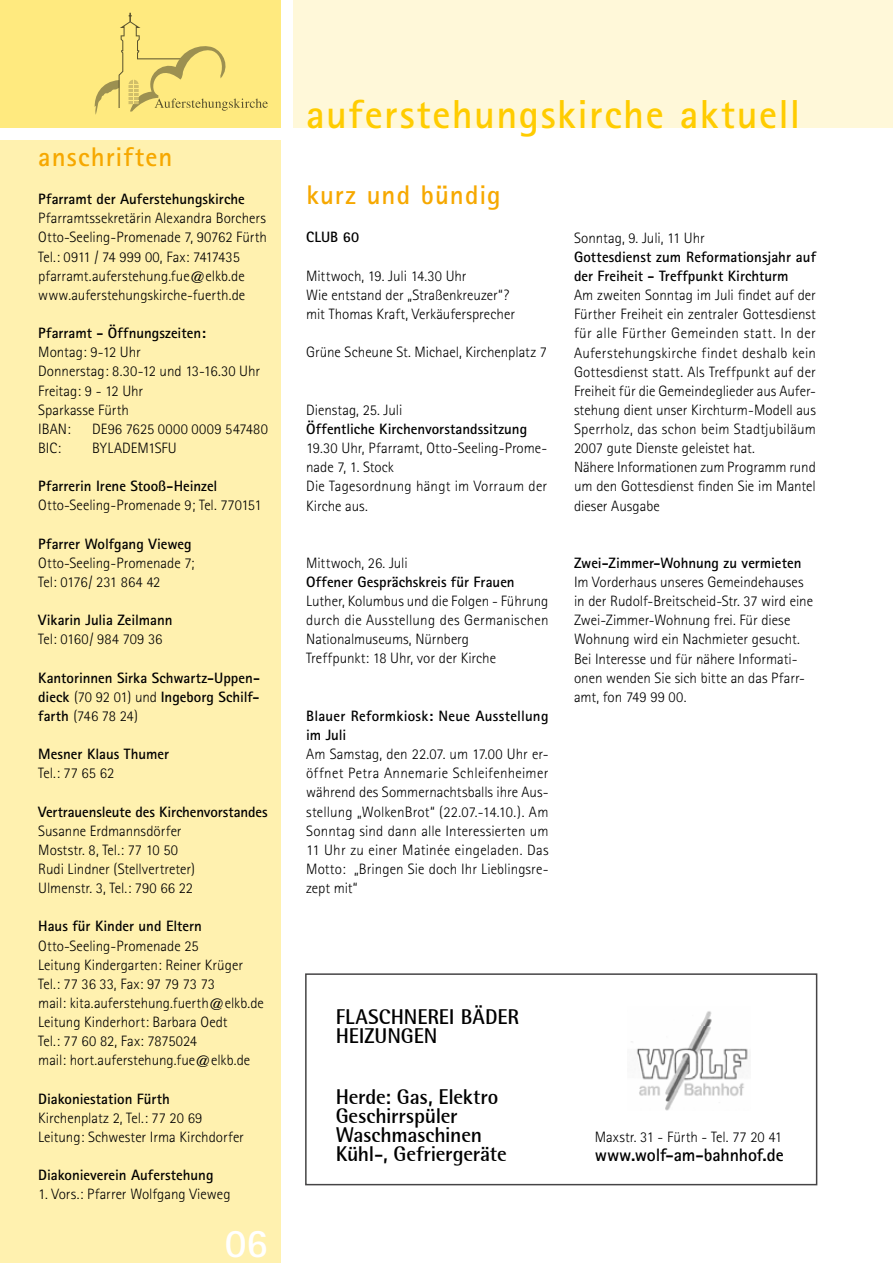
<style>
.page{position:relative;width:893px;height:1263px;background:#fff}
.page>*{position:absolute;margin:0;border:0;box-sizing:border-box;transform-origin:0 0}
.t1{font:700 40.5px "Rotis Sans Serif";letter-spacing:.035em;color:#fc0}
.t2{font:700 40.5px "Rotis Sans Serif";color:#fff}
.t3{font:700 27px "Rotis Sans Serif";letter-spacing:.035em;color:#f6a800}
.t4{font:700 21px/19.2px "Rotis Semi Sans";letter-spacing:-.005em;color:#000}
.t5{font:700 18px "Rotis Sans Serif";letter-spacing:-.01em;color:#000}
.t6{font:300 15px/19.2px "Rotis Sans Serif";color:#000}
.t7{font:700 15px/19.2px "Rotis Sans Serif";color:#000}
.s1{font-weight:300}
</style>
<div class="page">
<div style="left:293px;top:0;width:600px;height:128px;background:#fff8d9"></div>
<div style="left:0;top:0;width:281px;height:128px;background:#ffea7f"></div>
<div style="left:0;top:140px;width:281px;height:1123px;background:#fff1af"></div>
<svg style="left:94px;top:13px;width:174px;height:102px"></svg>
<div style="left:305px;top:973px;width:512px;height:212px;border:2px solid #454445"></div>
<img style="left:631px;top:1011px;width:117px;height:99px">
<h2 class="t3" style="left:38px;top:140px;width:136px">anschriften</h2>
<p class="t7" style="left:38px;top:189px;width:208px">Pfarramt der Auferstehungskirche</p>
<p class="t6" style="left:38px;top:209px;width:230px">Pfarramtssekretärin Alexandra Borchers Otto-Seeling-Promenade 7, 90762 Fürth Tel.: 0911 / 74 999 00, Fax: 7417435 pfarramt.auferstehung.fue@elkb.de www.auferstehungskirche-fuerth.de</p>
<p class="t7" style="left:38px;top:323px;width:169px">Pfarramt - Öffnungszeiten:</p>
<p class="t6" style="left:38px;top:343px;width:223px">Montag: 9-12 Uhr<br>Donnerstag: 8.30-12 und 13-16.30 Uhr<br>Freitag: 9 - 12 Uhr<br>Sparkasse Fürth<br>IBAN:</p>
<p class="t6" style="left:92px;top:419px;width:177px">DE96 7625 0000 0009 547480</p>
<p class="t6" style="left:38px;top:438px;width:24px">BIC:</p>
<p class="t6" style="left:92px;top:438px;width:86px">BYLADEM1SFU</p>
<p class="t7" style="left:38px;top:476px;width:181px">Pfarrerin Irene Stooß-Heinzel</p>
<p class="t6" style="left:38px;top:496px;width:225px">Otto-Seeling-Promenade 9; Tel. 770151</p>
<p class="t7" style="left:38px;top:534px;width:155px">Pfarrer Wolfgang Vieweg</p>
<p class="t6" style="left:38px;top:553px;width:158px">Otto-Seeling-Promenade 7;<br>Tel: 0176/ 231 864 42</p>
<p class="t7" style="left:38px;top:610px;width:136px">Vikarin Julia Zeilmann</p>
<p class="t6" style="left:38px;top:630px;width:126px">Tel: 0160/ 984 709 36</p>
<p class="t7" style="left:38px;top:668px;width:223px;text-align:justify">Kantorinnen Sirka Schwartz-Uppen&shy;dieck <span class="s1">(70 92 01) und</span> Ingeborg Schilf&shy;farth <span class="s1">(746 78 24)</span></p>
<p class="t7" style="left:38px;top:744px;width:132px">Mesner Klaus Thumer</p>
<p class="t6" style="left:38px;top:764px;width:78px">Tel.: 77 65 62</p>
<p class="t7" style="left:38px;top:802px;width:231px">Vertrauensleute des Kirchenvorstandes</p>
<p class="t6" style="left:38px;top:821px;width:158px">Susanne Erdmannsdörfer<br>Moststr. 8, Tel.: 77 10 50<br>Rudi Lindner (Stellvertreter)<br>Ulmenstr. 3, Tel.: 790 66 22</p>
<p class="t7" style="left:38px;top:916px;width:165px">Haus für Kinder und Eltern</p>
<p class="t6" style="left:38px;top:936px;width:227px">Otto-Seeling-Promenade 25<br>Leitung Kindergarten: Reiner Krüger Tel.: 77 36 33, Fax: 97 79 73 73<br>mail: kita.auferstehung.fuerth@elkb.de Leitung Kinderhort: Barbara Oedt<br>Tel.: 77 60 82, Fax: 7875024<br>mail: hort.auferstehung.fue@elkb.de</p>
<p class="t7" style="left:38px;top:1089px;width:133px">Diakoniestation Fürth</p>
<p class="t6" style="left:38px;top:1108px;width:207px">Kirchenplatz 2, Tel.: 77 20 69<br>Leitung: Schwester Irma Kirchdorfer</p>
<p class="t7" style="left:38px;top:1165px;width:177px">Diakonieverein Auferstehung</p>
<p class="t6" style="left:38px;top:1185px;width:194px">1. Vors.: Pfarrer Wolfgang Vieweg</p>
<h1 class="t2" style="left:225px;top:1217px;width:45px">06</h1>
<h1 class="t1" style="left:306px;top:88px;width:496px">auferstehungskirche aktuell</h1>
<h2 class="t3" style="left:306px;top:178px;width:196px">kurz und bündig</h2>
<p class="t7" style="left:306px;top:227px;width:54px">CLUB 60</p>
<p class="t6" style="left:306px;top:266px;width:210px">Mittwoch, 19. Juli 14.30 Uhr<br>Wie entstand der „Straßenkreuzer“? mit Thomas Kraft, Verkäufersprecher</p>
<p class="t6" style="left:306px;top:343px;width:242px">Grüne Scheune St. Michael, Kirchenplatz 7</p>
<p class="t6" style="left:306px;top:400px;width:98px">Dienstag, 25. Juli</p>
<p class="t7" style="left:306px;top:419px;width:223px">Öffentliche Kirchenvorstandssitzung</p>
<p class="t6" style="left:306px;top:438px;width:243px">19.30 Uhr, Pfarramt, Otto-Seeling-Prome&shy;nade 7, 1. Stock<br>Die Tagesordnung hängt im Vorraum der<br>Kirche aus.</p>
<p class="t6" style="left:306px;top:553px;width:103px">Mittwoch, 26. Juli</p>
<p class="t7" style="left:306px;top:572px;width:210px">Offener Gesprächskreis für Frauen</p>
<p class="t6" style="left:306px;top:591px;width:244px">Luther, Kolumbus und die Folgen - Führung durch die Ausstellung des Germanischen Nationalmuseums, Nürnberg<br>Treffpunkt: 18 Uhr, vor der Kirche</p>
<p class="t7" style="left:306px;top:706px;width:244px">Blauer Reformkiosk: Neue Ausstellung im Juli</p>
<p class="t6" style="left:306px;top:744px;width:244px;text-align:justify">Am Samstag, den 22.07. um 17.00 Uhr er&shy;öffnet Petra Annemarie Schleifenheimer während des Sommernachtsballs ihre Aus&shy;stellung „WolkenBrot“ (22.07.-14.10.). Am Sonntag sind dann alle Interessierten um 11 Uhr zu einer Matinée eingeladen. Das Motto: „Bringen Sie doch Ihr Lieblingsre&shy;zept mit“</p>
<p class="t6" style="left:574px;top:228px;width:132px">Sonntag, 9. Juli, 11 Uhr</p>
<p class="t7" style="left:574px;top:247px;width:243px">Gottesdienst zum Reformationsjahr auf der Freiheit - Treffpunkt Kirchturm</p>
<p class="t6" style="left:574px;top:285px;width:243px">Am zweiten Sonntag im Juli findet auf der Fürther Freiheit ein zentraler Gottesdienst für alle Fürther Gemeinden statt. In der Auferstehungskirche findet deshalb kein Gottesdienst statt. Als Treffpunkt auf der Freiheit für die Gemeindeglieder aus Aufer&shy;stehung dient unser Kirchturm-Modell aus Sperrholz, das schon beim Stadtjubiläum 2007 gute Dienste geleistet hat.<br>Nähere Informationen zum Programm rund um den Gottesdienst finden Sie im Mantel dieser Ausgabe</p>
<p class="t7" style="left:574px;top:553px;width:229px">Zwei-Zimmer-Wohnung zu vermieten</p>
<p class="t6" style="left:574px;top:572px;width:241px">Im Vorderhaus unseres Gemeindehauses in der Rudolf-Breitscheid-Str. 37 wird eine Zwei-Zimmer-Wohnung frei. Für diese Wohnung wird ein Nachmieter gesucht.<br>Bei Interesse und für nähere Informati&shy;onen wenden Sie sich bitte an das Pfarr&shy;amt, fon 749 99 00.</p>
<h3 class="t4" style="left:336px;top:1007px;width:185px">FLASCHNEREI BÄDER<br>HEIZUNGEN</h3>
<h3 class="t4" style="left:336px;top:1086px;width:173px">Herde: Gas, Elektro<br>Geschirrspüler<br>Waschmaschinen<br>Kühl-, Gefriergeräte</h3>
<p class="t6" style="left:595px;top:1127px;width:189px">Maxstr. 31 - Fürth - Tel. 77 20 41</p>
<p class="t5" style="left:595px;top:1143px;width:191px">www.wolf-am-bahnhof.de</p>
</div>
